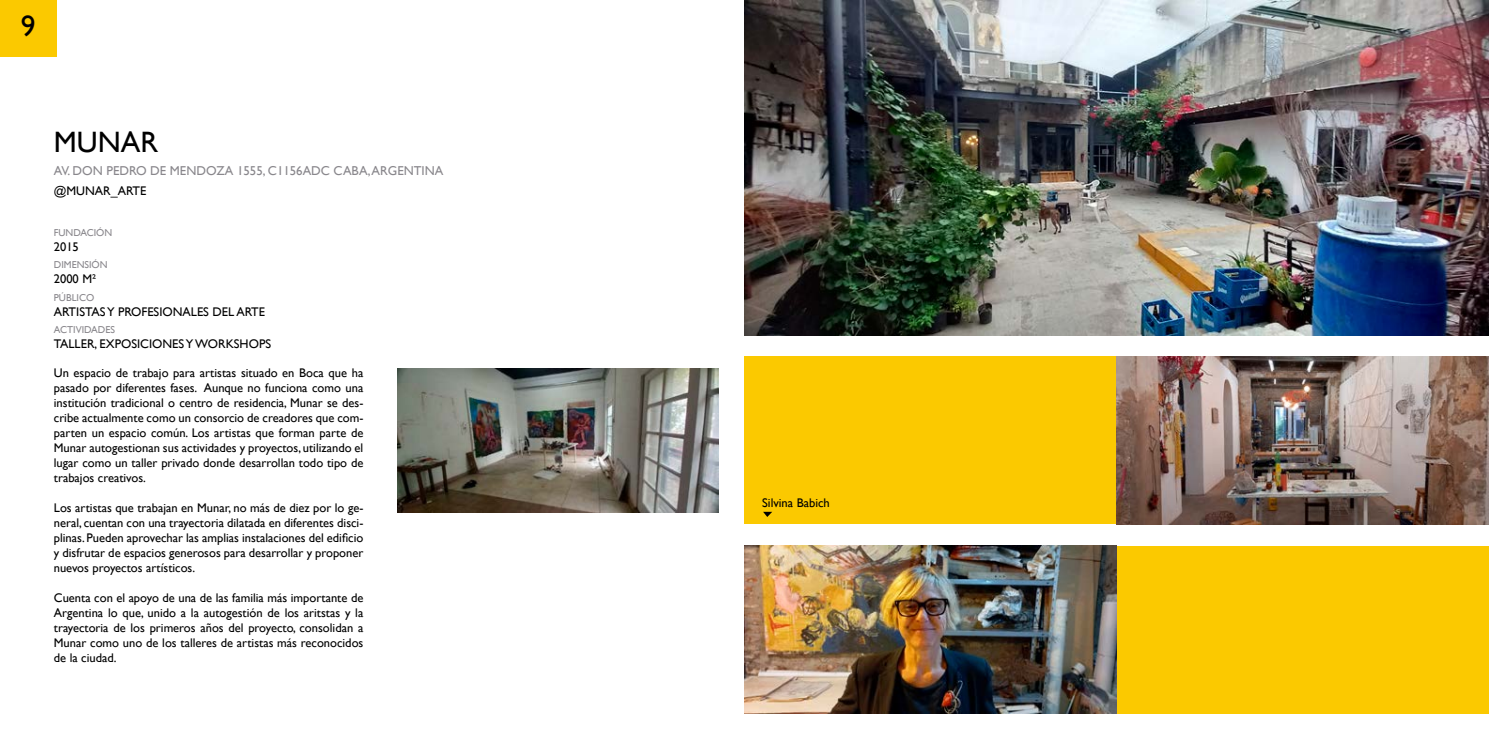
<style>
.page{position:relative;width:1489px;height:745px;background:#fff}
.page>*{position:absolute;margin:0;border:0;box-sizing:border-box;transform-origin:0 0}
.t1{font:29.38px "Gill Sans";color:#000}
.t2{font:12.88px "Gill Sans";color:#89878c}
.t3{font:12.5px/15px "Gill Sans";color:#000;text-align:justify}
.t4{font:10px "Gill Sans";color:#89878c}
</style>
<div class="page">
<div style="left:0;top:0;width:57px;height:57px;background:#fbc900"></div>
<img style="left:397px;top:368px;width:321px;height:144px">
<div style="left:744px;top:356px;width:744px;height:168px;background:#fbc900"></div>
<img style="left:744px;top:0;width:744px;height:335px">
<img style="left:1116px;top:356px;width:372px;height:168px">
<div style="left:744px;top:545px;width:744px;height:167px;background:#fbc900"></div>
<img style="left:744px;top:545px;width:372px;height:167px">
<svg style="left:763px;top:511px;width:9px;height:5px"></svg>
<h1 class="t1" style="left:21px;top:9px;width:16px">9</h1>
<h1 class="t1" style="left:54px;top:125px;width:106px">MUNAR</h1>
<p class="t2" style="left:54px;top:162px;width:391px">AV. DON PEDRO DE MENDOZA 1555, C1156ADC CABA, ARGENTINA</p>
<p class="t3" style="left:54px;top:183px;width:94px">@MUNAR_ARTE</p>
<p class="t4" style="left:54px;top:226px;width:60px">FUNDACIÓN</p>
<p class="t3" style="left:54px;top:239px;width:26px">2015</p>
<p class="t4" style="left:54px;top:259px;width:55px">DIMENSIÓN</p>
<p class="t3" style="left:54px;top:271px;width:44px">2000 M²</p>
<p class="t4" style="left:54px;top:291px;width:42px">PÚBLICO</p>
<p class="t3" style="left:54px;top:304px;width:213px">ARTISTAS Y PROFESIONALES DEL ARTE</p>
<p class="t4" style="left:54px;top:324px;width:63px">ACTIVIDADES</p>
<p class="t3" style="left:54px;top:336px;width:219px">TALLER, EXPOSICIONES Y WORKSHOPS</p>
<p class="t3" style="left:54px;top:365px;width:311px">Un espacio de trabajo para artistas situado en Boca que ha pasado por diferentes fases. Aunque no funciona como una institución tradicional o centro de residencia, Munar se des&shy;cribe actualmente como un consorcio de creadores que com&shy;parten un espacio común. Los artistas que forman parte de Munar autogestionan sus actividades y proyectos, utilizando el lugar como un taller privado donde desarrollan todo tipo de trabajos creativos.</p>
<p class="t3" style="left:54px;top:500px;width:311px">Los artistas que trabajan en Munar, no más de diez por lo ge&shy;neral, cuentan con una trayectoria dilatada en diferentes disci&shy;plinas. Pueden aprovechar las amplias instalaciones del edificio y disfrutar de espacios generosos para desarrollar y proponer nuevos proyectos artísticos.</p>
<p class="t3" style="left:54px;top:590px;width:311px">Cuenta con el apoyo de una de las familia más importante de Argentina lo que, unido a la autogestión de los aritstas y la trayectoria de los primeros años del proyecto, consolidan a Munar como uno de los talleres de artistas más reconocidos de la ciudad.</p>
<p class="t3" style="left:762px;top:494px;width:69px">Silvina Babich</p>
</div>
